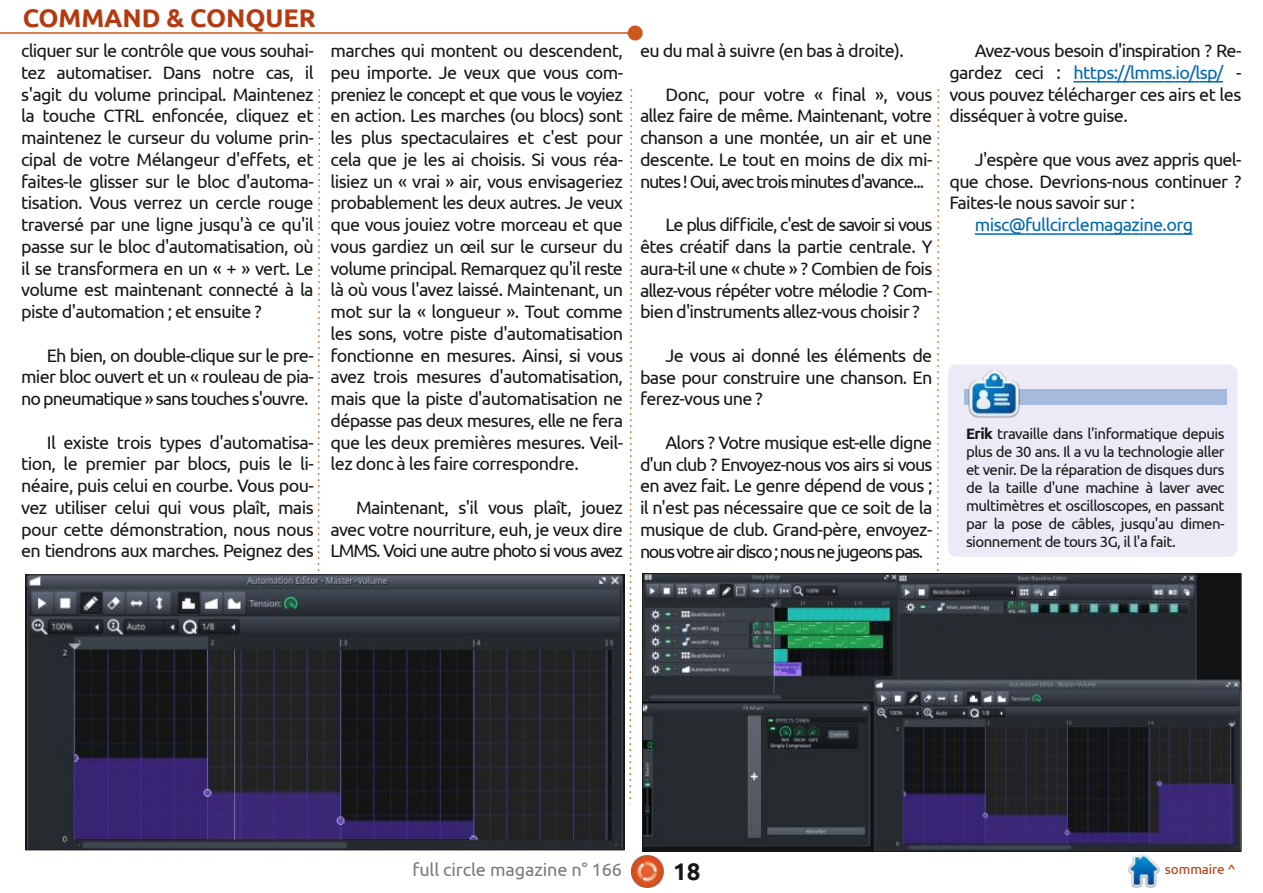
<style>
.page{position:relative;width:1263px;height:893px;background:#fff}
.page>*{position:absolute;margin:0;border:0;box-sizing:border-box;transform-origin:0 0}
.t1{font:700 25.5px "Ubuntu";letter-spacing:-.005em;color:#b53a10}
.t2{font:700 24px "Ubuntu";color:#181715}
.t3{font:18px/21.8px "Ubuntu";letter-spacing:-.035em;color:#181715;text-align:justify}
.t4{font:18px "Ubuntu";letter-spacing:-.035em;color:#0068b2}
.t5{font:18px "Ubuntu";letter-spacing:-.005em;color:#79797f}
.t6{font:15px/18px "Ubuntu";letter-spacing:-.035em;color:#181715;text-align:justify}
.t7{font:13.5px "Ubuntu";letter-spacing:-.005em;color:#b53a10}
.s1{color:#0068b2}
.s2{font-weight:700}
</style>
<div class="page">
<img style="left:631px;top:855px;width:33px;height:33px">
<img style="left:1128px;top:855px;width:32px;height:32px">
<hr style="left:0;top:32px;width:635px;height:2px;background:#cd581e">
<div style="left:628px;top:25px;width:15px;height:15px;background:#cd581e;border-radius:50%"></div>
<svg style="left:629px;top:89px;width:4px;height:715px"></svg>
<svg style="left:317px;top:89px;width:4px;height:486px"></svg>
<svg style="left:936px;top:89px;width:4px;height:485px"></svg>
<svg style="left:1073px;top:81px;width:150px;height:2px"></svg>
<svg style="left:975px;top:233px;width:217px;height:2px"></svg>
<div style="left:948px;top:364px;width:289px;height:193px;background:#ebeaf6;border-radius:9px"></div>
<div style="left:964px;top:389px;width:263px;height:16px;background:#a5badd"></div>
<img style="left:969px;top:370px;width:51px;height:48px">
<img style="left:28px;top:577px;width:594px;height:271px">
<div style="left:26px;top:575px;width:598px;height:275px;border:1px solid #181715"></div>
<img style="left:645px;top:576px;width:594px;height:273px">
<div style="left:643px;top:574px;width:598px;height:277px;border:1px solid #181715"></div>
<h1 class="t1" style="left:23px;top:3px;width:295px">COMMAND &amp; CONQUER</h1>
<p class="t3" style="left:21px;top:40px;width:294px">cliquer sur le contrôle que vous souhai&shy;tez automatiser. Dans notre cas, il s'agit du volume principal. Maintenez la touche CTRL enfoncée, cliquez et maintenez le curseur du volume prin&shy;cipal de votre Mélangeur d'effets, et faites-le glisser sur le bloc d'automa&shy;tisation. Vous verrez un cercle rouge traversé par une ligne jusqu'à ce qu'il passe sur le bloc d'automatisation, où il se transformera en un « + » vert. Le volume est maintenant connecté à la piste d'automation ; et ensuite ?</p>
<p class="t3" style="left:21px;top:344px;width:294px;text-indent:26px">Eh bien, on double-clique sur le pre&shy;mier bloc ouvert et un « rouleau de pia&shy;no pneumatique » sans touches s'ouvre.</p>
<p class="t3" style="left:21px;top:431px;width:294px;text-indent:26px">Il existe trois types d'automatisa&shy;tion, le premier par blocs, puis le li&shy;néaire, puis celui en courbe. Vous pou&shy;vez utiliser celui qui vous plaît, mais pour cette démonstration, nous nous en tiendrons aux marches. Peignez des</p>
<p class="t3" style="left:331px;top:40px;width:294px">marches qui montent ou descendent, peu importe. Je veux que vous com&shy;preniez le concept et que vous le voyiez en action. Les marches (ou blocs) sont les plus spectaculaires et c'est pour cela que je les ai choisis. Si vous réa&shy;lisiez un « vrai » air, vous envisageriez probablement les deux autres. Je veux que vous jouiez votre morceau et que vous gardiez un œil sur le curseur du volume principal. Remarquez qu'il reste là où vous l'avez laissé. Maintenant, un mot sur la « longueur ». Tout comme les sons, votre piste d'automatisation fonctionne en mesures. Ainsi, si vous avez trois mesures d'automatisation, mais que la piste d'automatisation ne dépasse pas deux mesures, elle ne fera que les deux premières mesures. Veil&shy;lez donc à les faire correspondre.</p>
<p class="t3" style="left:331px;top:496px;width:294px;text-indent:26px">Maintenant, s'il vous plaît, jouez avec votre nourriture, euh, je veux dire LMMS. Voici une autre photo si vous avez</p>
<p class="t3" style="left:640px;top:40px;width:265px">eu du mal à suivre (en bas à droite).</p>
<p class="t3" style="left:640px;top:83px;width:294px;text-indent:26px">Donc, pour votre « final », vous allez faire de même. Maintenant, votre chanson a une montée, un air et une descente. Le tout en moins de dix mi&shy;nutes ! Oui, avec trois minutes d'avance...</p>
<p class="t3" style="left:640px;top:214px;width:294px;text-indent:26px">Le plus difficile, c'est de savoir si vous êtes créatif dans la partie centrale. Y aura-t-il une « chute » ? Combien de fois allez-vous répéter votre mélodie ? Com&shy;bien d'instruments allez-vous choisir ?</p>
<p class="t3" style="left:640px;top:344px;width:294px;text-indent:26px">Je vous ai donné les éléments de base pour construire une chanson. En ferez-vous une ?</p>
<p class="t3" style="left:640px;top:431px;width:294px;text-indent:26px">Alors ? Votre musique est-elle digne d'un club ? Envoyez-nous vos airs si vous en avez fait. Le genre dépend de vous ; il n'est pas nécessaire que ce soit de la musique de club. Grand-père, envoyez&shy;nous votre air disco; nous nejugeons pas.</p>
<p class="t3" style="left:949px;top:40px;width:294px;text-indent:26px">Avez-vous besoin d'inspiration ? Re&shy;gardez ceci : <span class="s1">https://lmms.io/lsp/</span> - vous pouvez télécharger ces airs et les disséquer à votre guise.</p>
<p class="t3" style="left:949px;top:148px;width:294px;text-indent:26px">J'espère que vous avez appris quel&shy;que chose. Devrions-nous continuer ?<br>Faites-le nous savoir sur :</p>
<p class="t4" style="left:975px;top:214px;width:220px">misc@fullcirclemagazine.org</p>
<p class="t6" style="left:966px;top:425px;width:260px"><span class="s2">Erik</span> travaille dans l'informatique depuis plus de 30 ans. Il a vu la technologie aller et venir. De la réparation de disques durs de la taille d'une machine à laver avec multimètres et oscilloscopes, en passant par la pose de câbles, jusqu'au dimen&shy;sionnement de tours 3G, il l'a fait.</p>
<p class="t5" style="left:412px;top:859px;width:211px">full circle magazine n° 166</p>
<h2 class="t2" style="left:673px;top:857px;width:29px">18</h2>
<p class="t7" style="left:1165px;top:861px;width:72px">sommaire ^</p>
</div>
